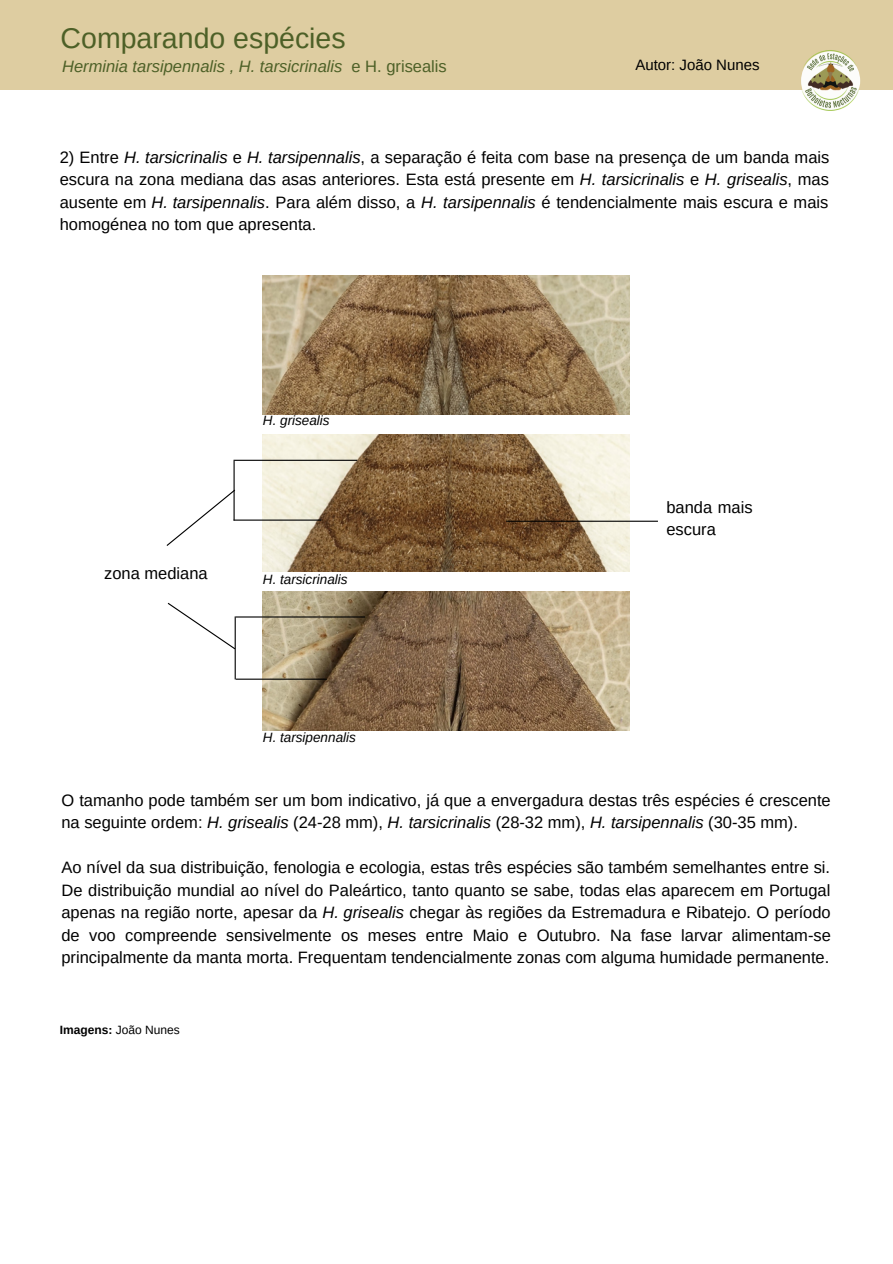
<style>
.page{position:relative;width:893px;height:1264px;background:#fff}
.page>*{position:absolute;margin:0;border:0;box-sizing:border-box;transform-origin:0 0}
.t1{font:28.5px "Arimo";color:#4d6027}
.t2{font:16.5px/22.5px "Arimo";color:#000;text-align:justify}
.t3{font:italic 16.5px "Arimo";color:#4d6027}
.t4{font:15px "Arimo";color:#000}
.t5{font:italic 13.5px "Arimo";color:#000}
.t6{font:12px "Arimo";color:#000}
.s1{font-style:normal}
.s2{font-style:italic}
.s3{font-weight:700}
</style>
<div class="page">
<div style="left:0;top:0;width:892px;height:90px;background:#decda1"></div>
<img style="left:801px;top:50px;width:60px;height:61px">
<img style="left:263px;top:276px;width:366px;height:138px">
<img style="left:263px;top:434px;width:366px;height:137px">
<img style="left:263px;top:592px;width:366px;height:138px">
<svg style="left:167px;top:602px;width:68px;height:48px"></svg>
<hr style="left:236px;top:616px;width:129px;height:1px;background:#000">
<hr style="left:236px;top:678px;width:91px;height:1px;background:#000">
<hr style="left:233px;top:461px;width:2px;height:59px;background:#000">
<hr style="left:233px;top:460px;width:124px;height:1px;background:#000">
<hr style="left:233px;top:519px;width:88px;height:1px;background:#000">
<hr style="left:235px;top:616px;width:1px;height:63px;background:#000">
<svg style="left:166px;top:488px;width:70px;height:58px"></svg>
<hr style="left:506px;top:520px;width:152px;height:2px;background:#000">
<p class="t1" style="left:61px;top:22px;width:286px">Comparando espécies</p>
<p class="t3" style="left:62px;top:57px;width:386px">Herminia tarsipennalis , H. tarsicrinalis <span class="s1">e H. grisealis</span></p>
<p class="t4" style="left:635px;top:56px;width:126px">Autor: João Nunes</p>
<p class="t2" style="left:60px;top:146px;width:771px">2) Entre <span class="s2">H. tarsicrinalis</span> e <span class="s2">H. tarsipennalis</span>, a separação é feita com base na presença de um banda mais escura na zona mediana das asas anteriores. Esta está presente em <span class="s2">H. tarsicrinalis</span> e <span class="s2">H. grisealis</span>, mas ausente em <span class="s2">H. tarsipennalis</span>. Para além disso, a <span class="s2">H. tarsipennalis</span> é tendencialmente mais escura e mais homogénea no tom que apresenta.</p>
<p class="t2" style="left:104px;top:562px;width:105px">zona mediana</p>
<p class="t5" style="left:263px;top:413px;width:68px">H. grisealis</p>
<p class="t5" style="left:263px;top:571px;width:86px">H. tarsicrinalis</p>
<p class="t5" style="left:263px;top:730px;width:94px">H. tarsipennalis</p>
<p class="t2" style="left:666px;top:496px;width:88px">banda mais escura</p>
<p class="t2" style="left:61px;top:789px;width:770px">O tamanho pode também ser um bom indicativo, já que a envergadura destas três espécies é crescente na seguinte ordem: <span class="s2">H. grisealis</span> (24-28 mm), <span class="s2">H. tarsicrinalis</span> (28-32 mm), <span class="s2">H. tarsipennalis</span> (30-35 mm).</p>
<p class="t2" style="left:61px;top:856px;width:770px">Ao nível da sua distribuição, fenologia e ecologia, estas três espécies são também semelhantes entre si.<br>De distribuição mundial ao nível do Paleártico, tanto quanto se sabe, todas elas aparecem em Portugal apenas na região norte, apesar da <span class="s2">H. grisealis</span> chegar às regiões da Estremadura e Ribatejo. O período de voo compreende sensivelmente os meses entre Maio e Outubro. Na fase larvar alimentam-se principalmente da manta morta. Frequentam tendencialmente zonas com alguma humidade permanente.</p>
<p class="t6" style="left:60px;top:1023px;width:121px"><span class="s3">Imagens:</span> João Nunes</p>
</div>
